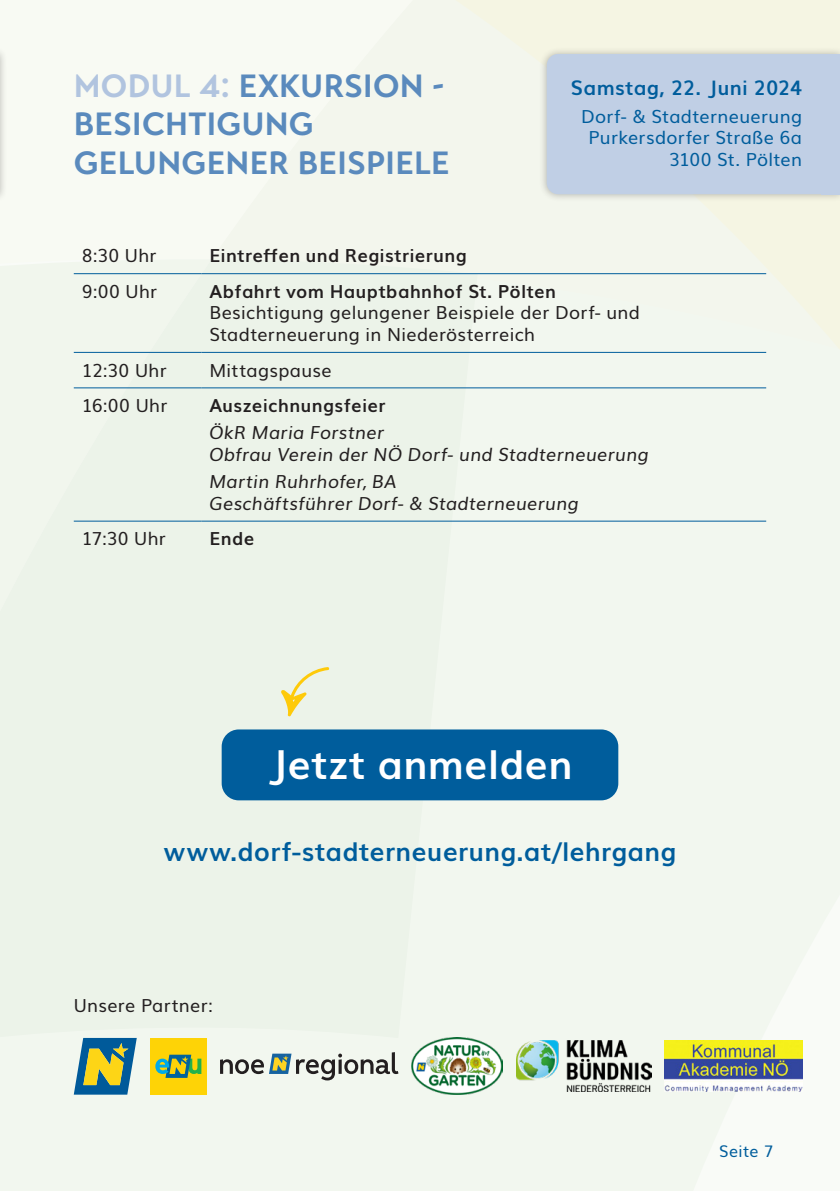
<style>
.page{position:relative;width:840px;height:1191px;background:#fff}
.page>*{position:absolute;margin:0;border:0;box-sizing:border-box;transform-origin:0 0}
.t1{font:700 40px "Muli";letter-spacing:.015em;color:#fff}
.t2{font:700 32px/38.4px "Transat Text";letter-spacing:.005em;color:#5a8abd}
.t3{font:700 26px "Muli";letter-spacing:.015em;color:#005d9c}
.t4{font:700 20px "Muli";letter-spacing:.025em;color:#005d9c}
.t5{font:18px/21.6px "Muli";letter-spacing:.02em;color:#231f20}
.t6{font:italic 18px/21.6px "Muli";letter-spacing:.015em;color:#231f20}
.t7{font:700 18px "Muli";letter-spacing:.03em;color:#231f20}
.t8{font:18px/21.6px "Muli";letter-spacing:.02em;color:#005d9c;text-align:right}
.t9{font:16px "Muli";letter-spacing:.025em;color:#005d9c}
.s1{color:#b1c4df}
</style>
<div class="page">
<div style="left:211px;top:1185px;width:485px;height:6px;background:#f2f7ef"></div>
<div style="left:211px;top:463px;width:628px;height:722px;background:#f2f7ef"></div>
<div style="left:0;top:0;width:211px;height:256px;background:#f8faf3"></div>
<div style="left:211px;top:0;width:217px;height:259px;background:#f3f6ed"></div>
<div style="left:0;top:256px;width:211px;height:935px;background:#f2f7ef"></div>
<div style="left:0;top:259px;width:477px;height:805px;background:#ecf3e9"></div>
<div style="left:514px;top:463px;width:325px;height:233px;background:#f2f7ef"></div>
<svg style="left:428px;top:0;width:411px;height:463px;fill:#f3f6ed"></svg>
<img style="left:664px;top:1040px;width:138px;height:51px">
<hr style="left:74px;top:273px;width:127px;height:1px;background:#005d9c">
<hr style="left:201px;top:273px;width:564px;height:1px;background:#005d9c">
<hr style="left:74px;top:352px;width:127px;height:1px;background:#005d9c">
<hr style="left:201px;top:352px;width:564px;height:1px;background:#005d9c">
<hr style="left:74px;top:387px;width:127px;height:1px;background:#005d9c">
<hr style="left:201px;top:387px;width:564px;height:1px;background:#005d9c">
<hr style="left:74px;top:521px;width:127px;height:1px;background:#005d9c">
<hr style="left:201px;top:521px;width:564px;height:1px;background:#005d9c">
<div style="left:0;top:46px;width:8px;height:156px;background:#231f20;opacity:.3"></div>
<div style="left:539px;top:46px;width:300px;height:156px;background:#231f20;opacity:.3"></div>
<div style="left:546px;top:54px;width:293px;height:140px;background:#c0cfe5;border-radius:11px"></div>
<div style="left:821px;top:54px;width:18px;height:140px;background:#c0cfe5"></div>
<div style="left:221px;top:729px;width:397px;height:71px;background:#005d9c;border-radius:17px"></div>
<svg style="left:74px;top:1038px;width:63px;height:56px;background:#719780"></svg>
<div style="left:150px;top:1038px;width:57px;height:56px;background:#fed306"></div>
<svg style="left:155px;top:1054px;width:46px;height:23px"></svg>
<img style="left:411px;top:1038px;width:91px;height:56px">
<svg style="left:220px;top:1052px;width:178px;height:28px"></svg>
<img style="left:515px;top:1040px;width:136px;height:51px">
<svg style="left:281px;top:667px;width:49px;height:50px;background:#eeecc3"></svg>
<h2 class="t2" style="left:74px;top:67px;width:377px"><span class="s1">MODUL 4:</span> EXKURSION -<br>BESICHTIGUNG<br>GELUNGENER BEISPIELE</h2>
<p class="t4" style="left:570px;top:72px;width:232px">Samstag, 22. Juni 2024</p>
<p class="t8" style="left:581px;top:104px;width:222px">Dorf- &amp; Stadterneuerung<br>Purkersdorfer Straße 6a<br>3100 St. Pölten</p>
<p class="t5" style="left:82px;top:244px;width:76px">8:30 Uhr</p>
<p class="t7" style="left:209px;top:241px;width:258px">Eintreffen und Registrierung</p>
<p class="t5" style="left:82px;top:279px;width:77px">9:00 Uhr</p>
<p class="t7" style="left:209px;top:277px;width:348px">Abfahrt vom Hauptbahnhof St. Pölten</p>
<p class="t5" style="left:209px;top:301px;width:432px">Besichtigung gelungener Beispiele der Dorf- und<br>Stadterneuerung in Niederösterreich</p>
<p class="t5" style="left:82px;top:358px;width:86px">12:30 Uhr</p>
<p class="t5" style="left:209px;top:358px;width:124px">Mittagspause</p>
<p class="t5" style="left:82px;top:393px;width:87px">16:00 Uhr</p>
<p class="t7" style="left:209px;top:391px;width:177px">Auszeichnungsfeier</p>
<p class="t6" style="left:209px;top:420px;width:440px">ÖkR Maria Forstner<br>Obfrau Verein der NÖ Dorf- und Stadterneuerung</p>
<p class="t6" style="left:209px;top:469px;width:370px">Martin Ruhrhofer, BA<br>Geschäftsführer Dorf- &amp; Stadterneuerung</p>
<p class="t5" style="left:82px;top:526px;width:86px">17:30 Uhr</p>
<p class="t7" style="left:209px;top:524px;width:46px">Ende</p>
<h1 class="t1" style="left:267px;top:732px;width:306px">Jetzt anmelden</h1>
<h3 class="t3" style="left:164px;top:831px;width:513px">www.dorf-stadterneuerung.at/lehrgang</h3>
<p class="t5" style="left:74px;top:993px;width:140px">Unsere Partner:</p>
<p class="t9" style="left:718px;top:1138px;width:56px">Seite 7</p>
</div>
